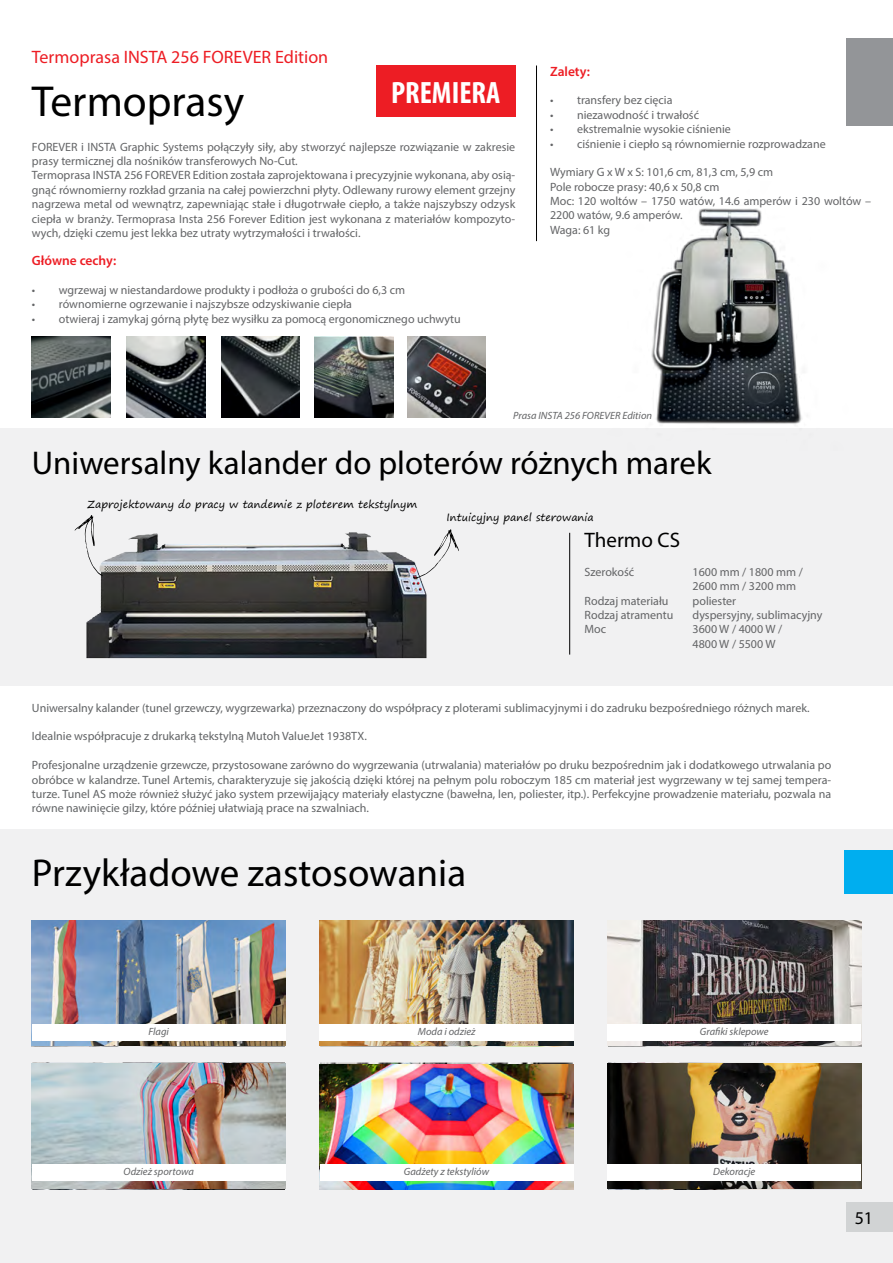
<style>
.page{position:relative;width:893px;height:1263px;background:#fff}
.page>*{position:absolute;margin:0;border:0;box-sizing:border-box;transform-origin:0 0}
.t1{font:43.5px "Myriad Pro";color:#000}
.t2{font:39px "Myriad Pro";color:#000}
.t3{font:33px "Myriad Pro";color:#000}
.t4{font:700 condensed 31.05px "Myriad Pro";color:#fff}
.t5{font:21px "Myriad Pro";color:#000}
.t6{font:18px "Myriad Pro";color:#ed1d24}
.t7{font:18px "Myriad Pro";color:#000}
.t8{font:600 13.5px "Myriad Pro";color:#ed1d24}
.t9{font:12px/14.4px "Myriad Pro";color:#636466}
.t10{font:12px/14.4px "Myriad Pro";color:#616365;text-align:justify}
.t11{font:italic 10.5px "Myriad Pro";color:#636466}
.t12{font:10.5px "Segoe Print";color:#000}
</style>
<div class="page">
<div style="left:0;top:829px;width:893px;height:434px;background:#f1f1f2"></div>
<div style="left:0;top:428px;width:893px;height:258px;background:#f1f1f2"></div>
<img style="left:86px;top:532px;width:341px;height:127px">
<hr style="left:569px;top:533px;width:1px;height:122px;background:#000">
<svg style="left:74px;top:515px;width:29px;height:61px"></svg>
<svg style="left:413px;top:529px;width:46px;height:50px"></svg>
<hr style="left:536px;top:66px;width:1px;height:175px;background:#000">
<div style="left:844px;top:850px;width:49px;height:43px;background:#00aeef"></div>
<img style="left:32px;top:921px;width:829px;height:269px">
<img style="left:32px;top:920px;width:253px;height:126px">
<div style="left:32px;top:1024px;width:253px;height:17px;background:#fff"></div>
<img style="left:32px;top:1063px;width:253px;height:126px">
<div style="left:32px;top:1164px;width:253px;height:17px;background:#fff"></div>
<img style="left:320px;top:1064px;width:253px;height:126px">
<img style="left:607px;top:1063px;width:254px;height:126px">
<img style="left:320px;top:920px;width:253px;height:126px">
<div style="left:320px;top:1024px;width:254px;height:17px;background:#fff"></div>
<img style="left:607px;top:920px;width:254px;height:126px">
<div style="left:607px;top:1024px;width:254px;height:17px;background:#fff"></div>
<div style="left:607px;top:1164px;width:254px;height:17px;background:#fff"></div>
<div style="left:320px;top:1164px;width:253px;height:17px;background:#fff"></div>
<img style="left:32px;top:337px;width:79px;height:80px">
<img style="left:127px;top:337px;width:78px;height:80px">
<img style="left:221px;top:337px;width:79px;height:80px">
<img style="left:315px;top:337px;width:79px;height:80px">
<img style="left:407px;top:337px;width:79px;height:80px">
<img style="left:651px;top:208px;width:151px;height:217px">
<div style="left:376px;top:65px;width:139px;height:52px;background:#ed1d24"></div>
<div style="left:846px;top:39px;width:47px;height:87px;background:#939598"></div>
<div style="left:846px;top:1202px;width:47px;height:30px;background:#d1d3d4"></div>
<h3 class="t6" style="left:32px;top:46px;width:298px">Termoprasa INSTA 256 FOREVER Edition</h3>
<h1 class="t1" style="left:32px;top:74px;width:214px">Termoprasy</h1>
<p class="t9" style="left:32px;top:139px;width:485px">FOREVER i INSTA Graphic Systems połączyły siły, aby stworzyć najlepsze rozwiązanie w zakresie prasy termicznej dla nośników transferowych No-Cut.<br>Termoprasa INSTA 256 FOREVER Edition została zaprojektowana i precyzyjnie wykonana, aby osią&shy;gnąć równomierny rozkład grzania na całej powierzchni płyty. Odlewany rurowy element grzejny nagrzewa metal od wewnątrz, zapewniając stałe i długotrwałe ciepło, a także najszybszy odzysk ciepła w branży. Termoprasa Insta 256 Forever Edition jest wykonana z materiałów kompozyto&shy;wych, dzięki czemu jest lekka bez utraty wytrzymałości i trwałości.</p>
<h3 class="t4" style="left:391px;top:73px;width:111px">PREMIERA</h3>
<p class="t8" style="left:32px;top:252px;width:86px">Główne cechy:</p>
<p class="t9" style="left:32px;top:283px;width:375px">• wgrzewaj w niestandardowe produkty i podłoża o grubości do 6,3 cm</p>
<p class="t9" style="left:32px;top:297px;width:322px">• równomierne ogrzewanie i najszybsze odzyskiwanie ciepła</p>
<p class="t9" style="left:32px;top:311px;width:430px">• otwieraj i zamykaj górną płytę bez wysiłku za pomocą ergonomicznego uchwytu</p>
<p class="t8" style="left:550px;top:62px;width:41px">Zalety:</p>
<p class="t9" style="left:550px;top:93px;width:124px">• transfery bez cięcia</p>
<p class="t9" style="left:550px;top:107px;width:151px">• niezawodność i trwałość</p>
<p class="t9" style="left:550px;top:122px;width:182px">• ekstremalnie wysokie ciśnienie</p>
<p class="t9" style="left:550px;top:136px;width:277px">• ciśnienie i ciepło są równomiernie rozprowadzane</p>
<p class="t9" style="left:550px;top:165px;width:323px">Wymiary G x W x S: 101,6 cm, 81,3 cm, 5,9 cm<br>Pole robocze prasy: 40,6 x 50,8 cm<br>Moc: 120 woltów – 1750 watów, 14.6 amperów i 230 woltów –<br>2200 watów, 9.6 amperów.<br>Waga: 61 kg</p>
<p class="t11" style="left:513px;top:409px;width:140px">Prasa INSTA 256 FOREVER Edition</p>
<h3 class="t3" style="left:32px;top:443px;width:681px">Uniwersalny kalander do ploterów różnych marek</h3>
<p class="t12" style="left:446px;top:508px;width:149px">Intuicyjny panel sterowania</p>
<p class="t12" style="left:87px;top:495px;width:332px">Zaprojektowany do pracy w tandemie z ploterem tekstylnym</p>
<h3 class="t5" style="left:585px;top:527px;width:97px">Thermo CS</h3>
<p class="t9" style="left:585px;top:564px;width:51px">Szerokość</p>
<p class="t9" style="left:693px;top:564px;width:112px">1600 mm / 1800 mm /<br>2600 mm / 3200 mm</p>
<p class="t9" style="left:585px;top:593px;width:85px">Rodzaj materiału</p>
<p class="t9" style="left:693px;top:593px;width:45px">poliester</p>
<p class="t9" style="left:585px;top:608px;width:90px">Rodzaj atramentu</p>
<p class="t9" style="left:693px;top:608px;width:131px">dyspersyjny, sublimacyjny</p>
<p class="t9" style="left:585px;top:622px;width:23px">Moc</p>
<p class="t9" style="left:693px;top:622px;width:91px">3600 W / 4000 W /<br>4800 W / 5500 W</p>
<p class="t10" style="left:32px;top:700px;width:779px">Uniwersalny kalander (tunel grzewczy, wygrzewarka) przeznaczony do współpracy z ploterami sublimacyjnymi i do zadruku bezpośredniego różnych marek.</p>
<p class="t10" style="left:32px;top:729px;width:336px">Idealnie współpracuje z drukarką tekstylną Mutoh ValueJet 1938TX.</p>
<p class="t10" style="left:32px;top:758px;width:801px">Profesjonalne urządzenie grzewcze, przystosowane zarówno do wygrzewania (utrwalania) materiałów po druku bezpośrednim jak i dodatkowego utrwalania po obróbce w kalandrze. Tunel Artemis, charakteryzuje się jakością dzięki której na pełnym polu roboczym 185 cm materiał jest wygrzewany w tej samej tempera&shy;turze. Tunel AS może również służyć jako system przewijający materiały elastyczne (bawełna, len, poliester, itp.). Perfekcyjne prowadzenie materiału, pozwala na równe nawinięcie gilzy, które później ułatwiają prace na szwalniach.</p>
<h2 class="t2" style="left:32px;top:849px;width:436px">Przykładowe zastosowania</h2>
<p class="t11" style="left:148px;top:1025px;width:22px">Flagi</p>
<p class="t11" style="left:124px;top:1165px;width:72px">Odzież sportowa</p>
<p class="t11" style="left:418px;top:1025px;width:59px">Moda i odzież</p>
<p class="t11" style="left:700px;top:1025px;width:70px">Grafiki sklepowe</p>
<p class="t11" style="left:404px;top:1165px;width:87px">Gadżety z tekstyliów</p>
<p class="t11" style="left:713px;top:1165px;width:44px">Dekoracje</p>
<h3 class="t7" style="left:855px;top:1207px;width:20px">51</h3>
</div>
